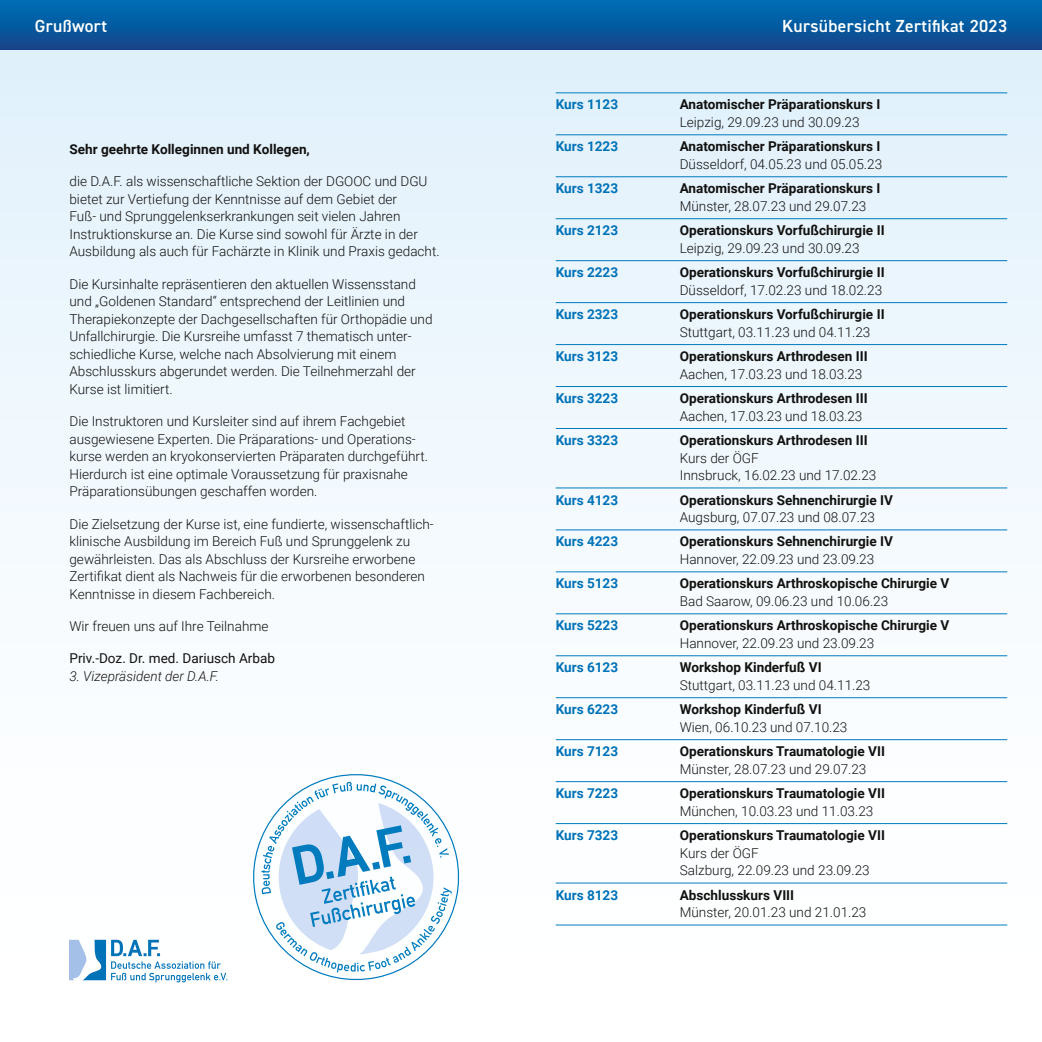
<style>
.page{position:relative;width:1042px;height:1042px;background:#fff}
.page>*{position:absolute;margin:0;border:0;box-sizing:border-box;transform-origin:0 0}
.Kurs_Nr___Datum{font:600 17.5px "DIN2014";letter-spacing:.02em;color:#fff}
.P_neu{font:300 13.65px/17.5px "Roboto";color:#11110f}
.P_neu_Tabelle{font:700 13.65px/17.5px "Roboto";color:#11110f}
.P_neu_Tabelle-2{font:300 13.65px/17.5px "Roboto";color:#11110f}
.P_neu_Tabelle-3{font:700 13.65px "Roboto";color:#0072b8}
.P_neu-2{font:700 13.65px "Roboto";color:#11110f}
.P_neu-3{font:13.65px "Roboto";color:#11110f}
.P_neu-4{font:italic 300 13.65px "Roboto";color:#11110f}
.s1{font-weight:300}
.s2{font-weight:700}
</style>
<div class="page">
<div style="left:0;top:50px;width:1042px;height:992px;background:linear-gradient(to bottom,#e2f1fc,#fff)"></div>
<div style="left:507px;top:0;width:535px;height:50px;background:linear-gradient(to bottom,#0070b7,#14458a)"></div>
<div style="left:0;top:0;width:521px;height:50px;background:linear-gradient(to bottom,#0070b7,#14458a)"></div>
<svg style="left:69px;top:940px;width:158px;height:42px"></svg>
<svg style="left:244px;top:765px;width:224px;height:224px"></svg>
<svg style="left:261px;top:782px;width:191px;height:190px"></svg>
<hr style="left:556px;top:92px;width:451px;height:1px;background:#007bbe">
<hr style="left:556px;top:134px;width:451px;height:1px;background:#007bbe">
<hr style="left:556px;top:176px;width:451px;height:1px;background:#007bbe">
<hr style="left:556px;top:218px;width:451px;height:1px;background:#007bbe">
<hr style="left:556px;top:260px;width:451px;height:1px;background:#007bbe">
<hr style="left:556px;top:302px;width:451px;height:1px;background:#007bbe">
<hr style="left:556px;top:344px;width:451px;height:1px;background:#007bbe">
<hr style="left:556px;top:386px;width:451px;height:1px;background:#007bbe">
<hr style="left:556px;top:428px;width:451px;height:1px;background:#007bbe">
<hr style="left:556px;top:487px;width:451px;height:1px;background:#007bbe">
<hr style="left:556px;top:529px;width:451px;height:1px;background:#007bbe">
<hr style="left:556px;top:571px;width:451px;height:1px;background:#007bbe">
<hr style="left:556px;top:613px;width:451px;height:1px;background:#007bbe">
<hr style="left:556px;top:655px;width:451px;height:1px;background:#007bbe">
<hr style="left:556px;top:697px;width:451px;height:1px;background:#007bbe">
<hr style="left:556px;top:739px;width:451px;height:1px;background:#007bbe">
<hr style="left:556px;top:781px;width:451px;height:1px;background:#007bbe">
<hr style="left:556px;top:823px;width:451px;height:1px;background:#007bbe">
<hr style="left:556px;top:882px;width:451px;height:1px;background:#007bbe">
<hr style="left:556px;top:924px;width:451px;height:1px;background:#007bbe">
<p class="Kurs_Nr___Datum" style="left:35px;top:14px;width:74px">Grußwort</p>
<p class="Kurs_Nr___Datum" style="left:782px;top:14px;width:227px">Kursübersicht Zertifikat 2023</p>
<p class="P_neu-2" style="left:69px;top:140px;width:242px">Sehr geehrte Kolleginnen und Kollegen,</p>
<p class="P_neu" style="left:69px;top:172px;width:372px">die D.A.F. als wissenschaftliche Sektion der DGOOC und DGU bietet zur Vertiefung der Kenntnisse auf dem Gebiet der<br>Fuß- und Sprunggelenkserkrankungen seit vielen Jahren Instruktionskurse an. Die Kurse sind sowohl für Ärzte in der Ausbildung als auch für Fachärzte in Klinik und Praxis gedacht.</p>
<p class="P_neu" style="left:69px;top:275px;width:365px">Die Kursinhalte repräsentieren den aktuellen Wissensstand und „Goldenen Standard“ entsprechend der Leitlinien und Therapiekonzepte der Dachgesellschaften für Orthopädie und Unfallchirurgie. Die Kursreihe umfasst 7 thematisch unter&shy;schiedliche Kurse, welche nach Absolvierung mit einem Abschlusskurs abgerundet werden. Die Teilnehmerzahl der Kurse ist limitiert.</p>
<p class="P_neu" style="left:69px;top:412px;width:360px">Die Instruktoren und Kursleiter sind auf ihrem Fachgebiet ausgewiesene Experten. Die Präparations- und Operations&shy;kurse werden an kryokonservierten Präparaten durchgeführt.<br>Hierdurch ist eine optimale Voraussetzung für praxisnahe Präparationsübungen geschaffen worden.</p>
<p class="P_neu" style="left:69px;top:514px;width:366px">Die Zielsetzung der Kurse ist, eine fundierte, wissenschaftlich&shy;klinische Ausbildung im Bereich Fuß und Sprunggelenk zu gewährleisten. Das als Abschluss der Kursreihe erworbene Zertifikat dient als Nachweis für die erworbenen besonderen Kenntnisse in diesem Fachbereich.</p>
<p class="P_neu" style="left:69px;top:617px;width:201px">Wir freuen uns auf Ihre Teilnahme</p>
<p class="P_neu-3" style="left:69px;top:649px;width:207px">Priv.-Doz. Dr. med. Dariusch Arbab</p>
<p class="P_neu-4" style="left:69px;top:666px;width:151px">3. Vizepräsident der D.A.F.</p>
<p class="P_neu_Tabelle-3" style="left:556px;top:95px;width:64px">Kurs 1123</p>
<p class="P_neu_Tabelle" style="left:680px;top:95px;width:202px">Anatomischer Präparationskurs I<br><span class="s1">Leipzig, 29.09.23 und 30.09.23</span></p>
<p class="P_neu_Tabelle-3" style="left:556px;top:137px;width:64px">Kurs 1223</p>
<p class="P_neu_Tabelle-2" style="left:680px;top:137px;width:204px"><span class="s2">Anatomischer Präparationskurs I<br></span>Düsseldorf, 04.05.23 und 05.05.23</p>
<p class="P_neu_Tabelle-3" style="left:556px;top:179px;width:64px">Kurs 1323</p>
<p class="P_neu_Tabelle" style="left:680px;top:179px;width:202px">Anatomischer Präparationskurs I<br><span class="s1">Münster, 28.07.23 und 29.07.23</span></p>
<p class="P_neu_Tabelle-3" style="left:556px;top:221px;width:64px">Kurs 2123</p>
<p class="P_neu_Tabelle" style="left:680px;top:221px;width:206px">Operationskurs Vorfußchirurgie II<br><span class="s1">Leipzig, 29.09.23 und 30.09.23</span></p>
<p class="P_neu_Tabelle-3" style="left:556px;top:263px;width:64px">Kurs 2223</p>
<p class="P_neu_Tabelle" style="left:680px;top:263px;width:206px">Operationskurs Vorfußchirurgie II<br><span class="s1">Düsseldorf, 17.02.23 und 18.02.23</span></p>
<p class="P_neu_Tabelle-3" style="left:556px;top:305px;width:64px">Kurs 2323</p>
<p class="P_neu_Tabelle" style="left:680px;top:305px;width:206px">Operationskurs Vorfußchirurgie II<br><span class="s1">Stuttgart, 03.11.23 und 04.11.23</span></p>
<p class="P_neu_Tabelle-3" style="left:556px;top:347px;width:64px">Kurs 3123</p>
<p class="P_neu_Tabelle" style="left:680px;top:347px;width:189px">Operationskurs Arthrodesen III<br><span class="s1">Aachen, 17.03.23 und 18.03.23</span></p>
<p class="P_neu_Tabelle-3" style="left:556px;top:389px;width:64px">Kurs 3223</p>
<p class="P_neu_Tabelle" style="left:680px;top:389px;width:189px">Operationskurs Arthrodesen III<br><span class="s1">Aachen, 17.03.23 und 18.03.23</span></p>
<p class="P_neu_Tabelle-3" style="left:556px;top:431px;width:64px">Kurs 3323</p>
<p class="P_neu_Tabelle-2" style="left:680px;top:431px;width:198px"><span class="s2">Operationskurs Arthrodesen III<br></span>Kurs der ÖGF<br>Innsbruck, 16.02.23 und 17.02.23</p>
<p class="P_neu_Tabelle-3" style="left:556px;top:490px;width:64px">Kurs 4123</p>
<p class="P_neu_Tabelle" style="left:680px;top:490px;width:215px">Operationskurs Sehnenchirurgie IV<br><span class="s1">Augsburg, 07.07.23 und 08.07.23</span></p>
<p class="P_neu_Tabelle-3" style="left:556px;top:532px;width:64px">Kurs 4223</p>
<p class="P_neu_Tabelle" style="left:680px;top:532px;width:215px">Operationskurs Sehnenchirurgie IV<br><span class="s1">Hannover, 22.09.23 und 23.09.23</span></p>
<p class="P_neu_Tabelle-3" style="left:556px;top:574px;width:64px">Kurs 5123</p>
<p class="P_neu_Tabelle" style="left:680px;top:574px;width:271px">Operationskurs Arthroskopische Chirurgie V<br><span class="s1">Bad Saarow, 09.06.23 und 10.06.23</span></p>
<p class="P_neu_Tabelle-3" style="left:556px;top:616px;width:64px">Kurs 5223</p>
<p class="P_neu_Tabelle" style="left:680px;top:616px;width:271px">Operationskurs Arthroskopische Chirurgie V<br><span class="s1">Hannover, 22.09.23 und 23.09.23</span></p>
<p class="P_neu_Tabelle-3" style="left:556px;top:658px;width:64px">Kurs 6123</p>
<p class="P_neu_Tabelle-2" style="left:680px;top:658px;width:192px"><span class="s2">Workshop Kinderfuß VI<br></span>Stuttgart, 03.11.23 und 04.11.23</p>
<p class="P_neu_Tabelle-3" style="left:556px;top:700px;width:64px">Kurs 6223</p>
<p class="P_neu_Tabelle-2" style="left:680px;top:700px;width:169px"><span class="s2">Workshop Kinderfuß VI<br></span>Wien, 06.10.23 und 07.10.23</p>
<p class="P_neu_Tabelle-3" style="left:556px;top:742px;width:64px">Kurs 7123</p>
<p class="P_neu_Tabelle" style="left:680px;top:742px;width:207px">Operationskurs Traumatologie VII<br><span class="s1">Münster, 28.07.23 und 29.07.23</span></p>
<p class="P_neu_Tabelle-3" style="left:556px;top:784px;width:64px">Kurs 7223</p>
<p class="P_neu_Tabelle" style="left:680px;top:784px;width:207px">Operationskurs Traumatologie VII<br><span class="s1">München, 10.03.23 und 11.03.23</span></p>
<p class="P_neu_Tabelle-3" style="left:556px;top:826px;width:64px">Kurs 7323</p>
<p class="P_neu_Tabelle-2" style="left:680px;top:826px;width:207px"><span class="s2">Operationskurs Traumatologie VII<br></span>Kurs der ÖGF<br>Salzburg, 22.09.23 und 23.09.23</p>
<p class="P_neu_Tabelle-3" style="left:556px;top:885px;width:64px">Kurs 8123</p>
<p class="P_neu_Tabelle-2" style="left:680px;top:885px;width:188px"><span class="s2">Abschlusskurs VIII<br></span>Münster, 20.01.23 und 21.01.23</p>
</div>
